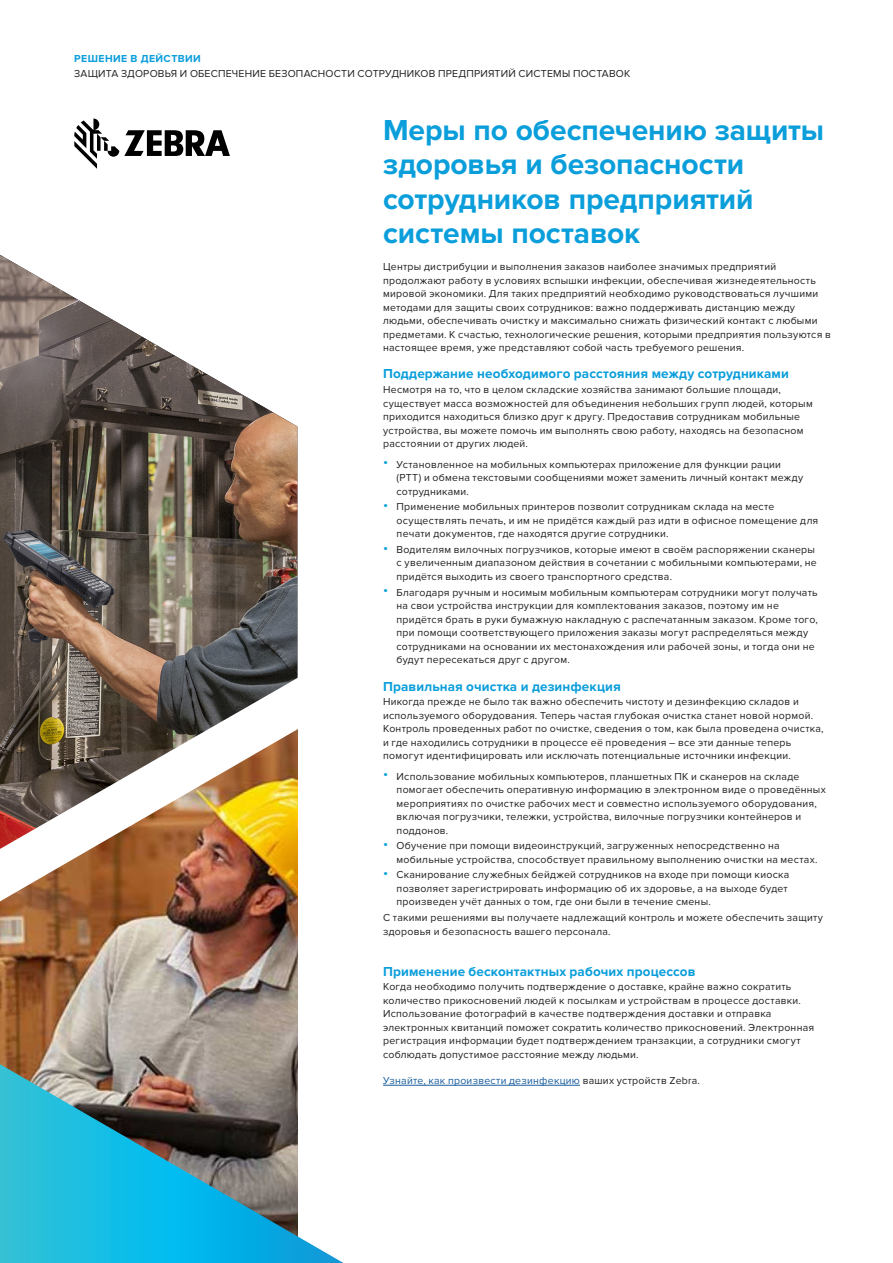
<style>
.page{position:relative;width:893px;height:1263px;background:#fff}
.page>*{position:absolute;margin:0;border:0;box-sizing:border-box;transform-origin:0 0}
.Heading-2-Cover{font:700 30px/34.5px "Proxima Nova";letter-spacing:-.005em;color:#0a9edb}
.Subhead-2{font:700 13.5px "Proxima Nova";letter-spacing:.01em;color:#0a9edb}
.Body{font:10.5px/13.5px "Proxima Nova";letter-spacing:.025em;color:#231f20}
.Body-2{font:10.5px "Proxima Nova";letter-spacing:.025em;color:#175d9e}
.Collateral_Type{font:700 10.5px "Proxima Nova";letter-spacing:.04em;color:#0a9edb}
.s1{font-size:14.25px;color:#0a9edb}
.s2{color:#231f20}
</style>
<div class="page">
<hr style="left:383px;top:1085px;width:197px;height:1px;background:#175d9e">
<svg style="left:74px;top:119px;width:156px;height:50px"></svg>
<img style="left:0;top:901px;width:297px;height:163px">
<img style="left:0;top:255px;width:297px;height:422px">
<img style="left:0;top:677px;width:298px;height:224px">
<svg style="left:0;top:1064px;width:344px;height:199px;background:#56a3b4"></svg>
<p class="Collateral_Type" style="left:74px;top:53px;width:128px">РЕШЕНИЕ В ДЕЙСТВИИ</p>
<p class="Body" style="left:74px;top:66px;width:558px">ЗАЩИТА ЗДОРОВЬЯ И ОБЕСПЕЧЕНИЕ БЕЗОПАСНОСТИ СОТРУДНИКОВ ПРЕДПРИЯТИЙ СИСТЕМЫ ПОСТАВОК</p>
<p class="Heading-2-Cover" style="left:383px;top:113px;width:442px">Меры по обеспечению защиты здоровья и безопасности сотрудников предприятий системы поставок</p>
<p class="Body" style="left:383px;top:260px;width:449px">Центры дистрибуции и выполнения заказов наиболее значимых предприятий продолжают работу в условиях вспышки инфекции, обеспечивая жизнедеятельность мировой экономики. Для таких предприятий необходимо руководствоваться лучшими методами для защиты своих сотрудников: важно поддерживать дистанцию между людьми, обеспечивать очистку и максимально снижать физический контакт с любыми предметами. К счастью, технологические решения, которыми предприятия пользуются в настоящее время, уже представляют собой часть требуемого решения.</p>
<p class="Subhead-2" style="left:383px;top:366px;width:407px">Поддержание необходимого расстояния между сотрудниками</p>
<p class="Body" style="left:383px;top:383px;width:431px">Несмотря на то, что в целом складские хозяйства занимают большие площади, существует масса возможностей для объединения небольших групп людей, которым приходится находиться близко друг к другу. Предоставив сотрудникам мобильные устройства, вы можете помочь им выполнять свою работу, находясь на безопасном расстоянии от других людей.</p>
<p class="Body" style="left:397px;top:457px;width:408px;text-indent:-13px"><span class="s1">•</span> Установленное на мобильных компьютерах приложение для функции рации (PTT) и обмена текстовыми сообщениями может заменить личный контакт между сотрудниками.</p>
<p class="Body" style="left:397px;top:500px;width:423px;text-indent:-13px"><span class="s1">•</span> Применение мобильных принтеров позволит сотрудникам склада на месте осуществлять печать, и им не придётся каждый раз идти в офисное помещение для печати документов, где находятся другие сотрудники.</p>
<p class="Body" style="left:397px;top:543px;width:422px;text-indent:-13px"><span class="s1">•</span> Водителям вилочных погрузчиков, которые имеют в своём распоряжении сканеры с увеличенным диапазоном действия в сочетании с мобильными компьютерами, не придётся выходить из своего транспортного средства.</p>
<p class="Body" style="left:397px;top:585px;width:423px;text-indent:-13px"><span class="s1">•</span> Благодаря ручным и носимым мобильным компьютерам сотрудники могут получать на свои устройства инструкции для комплектования заказов, поэтому им не придётся брать в руки бумажную накладную с распечатанным заказом. Кроме того, при помощи соответствующего приложения заказы могут распределяться между сотрудниками на основании их местонахождения или рабочей зоны, и тогда они не будут пересекаться друг с другом.</p>
<p class="Subhead-2" style="left:383px;top:678px;width:239px">Правильная очистка и дезинфекция</p>
<p class="Body" style="left:383px;top:695px;width:442px">Никогда прежде не было так важно обеспечить чистоту и дезинфекцию складов и используемого оборудования. Теперь частая глубокая очистка станет новой нормой.<br>Контроль проведенных работ по очистке, сведения о том, как была проведена очистка, и где находились сотрудники в процессе её проведения – все эти данные теперь помогут идентифицировать или исключать потенциальные источники инфекции.</p>
<p class="Body" style="left:397px;top:769px;width:431px;text-indent:-13px"><span class="s1">•</span> Использование мобильных компьютеров, планшетных ПК и сканеров на складе помогает обеспечить оперативную информацию в электронном виде о проведённых мероприятиях по очистке рабочих мест и совместно используемого оборудования, включая погрузчики, тележки, устройства, вилочные погрузчики контейнеров и поддонов.</p>
<p class="Body" style="left:397px;top:839px;width:423px;text-indent:-13px"><span class="s1">•</span> Обучение при помощи видеоинструкций, загруженных непосредственно на мобильные устройства, способствует правильному выполнению очистки на местах.</p>
<p class="Body" style="left:397px;top:868px;width:394px;text-indent:-13px"><span class="s1">•</span> Сканирование служебных бейджей сотрудников на входе при помощи киоска позволяет зарегистрировать информацию об их здоровье, а на выходе будет произведен учёт данных о том, где они были в течение смены.</p>
<p class="Body" style="left:383px;top:911px;width:441px">С такими решениями вы получаете надлежащий контроль и можете обеспечить защиту здоровья и безопасность вашего персонала.</p>
<p class="Subhead-2" style="left:383px;top:963px;width:314px">Применение бесконтактных рабочих процессов</p>
<p class="Body" style="left:383px;top:980px;width:433px">Когда необходимо получить подтверждение о доставке, крайне важно сократить количество прикосновений людей к посылкам и устройствам в процессе доставки.<br>Использование фотографий в качестве подтверждения доставки и отправка электронных квитанций поможет сократить количество прикосновений. Электронная регистрация информации будет подтверждением транзакции, а сотрудники смогут соблюдать допустимое расстояние между людьми.</p>
<p class="Body-2" style="left:383px;top:1074px;width:318px">Узнайте, как произвести дезинфекцию <span class="s2">ваших устройств Zebra.</span></p>
</div>
